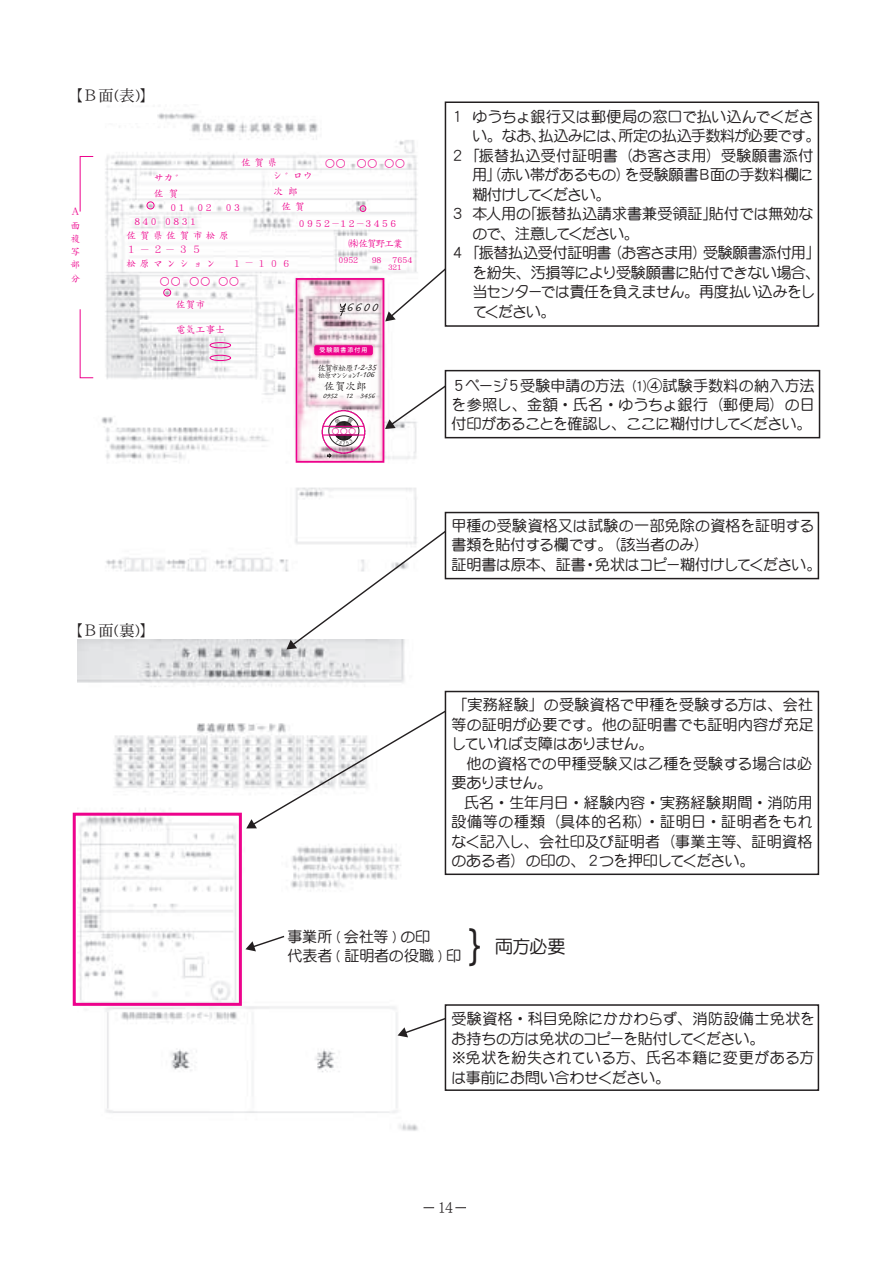
<style>
.page{position:relative;width:893px;height:1263px;background:#fff}
.page>*{position:absolute;margin:0;border:0;box-sizing:border-box;transform-origin:0 0}
.t1{font:42.15px "DFHS Gothic Std W3";color:#231f20}
.t2{font:18px "DF Maru Gothic Std W5";color:#231f20}
.t3{font:16.5px "DFHS Mincho Std W3";color:#231f20;scale:.85 1}
.t4{font:16.35px "Caflisch Script Pro";color:#231f20}
.t5{font:15.75px "DFHS Mincho Std W3";color:#231f20}
.t6{font:15px/19.5px "DF Maru Gothic Std W5";letter-spacing:-.015em;color:#231f20}
.t7{font:15px/19.5px "DF Maru Gothic Std W5";letter-spacing:.005em;color:#231f20}
.t8{font:11.7px "Caflisch Script Pro";color:#231f20}
.t9{font:10.65px "DF Kai Sho Std W5";color:#231f20}
.t10{font:9.9px/13.2px "DF Kai Sho Std W5";letter-spacing:.265em;color:#ed028c}
.t11{font:9.9px/14px "DF Kai Sho Std W5";letter-spacing:.345em;color:#ed028c}
.t12{font:9.45px "Caflisch Script Pro";letter-spacing:.015em;color:#231f20}
.t13{font:9.15px "DF Kai Sho Std W5";color:#ed028c}
.t14{font:8.4px "DF Kai Sho Std W5";letter-spacing:-.005em;color:#ed028c}
.t15{font:8.25px "DF Kai Sho Std W5";letter-spacing:-.165em;color:#231f20}
.t16{font:7.8px "DF Kai Sho Std W5";color:#ed028c}
.t17{font:7.5px "DF Kai Sho Std W5";letter-spacing:-.265em;color:#231f20}
.t18{font:7.5px "DFHS Gothic Std W5";color:#ed028c}
.t19{font:500 5.85px "Koz Go Pro";letter-spacing:.185em;color:#fff}
.s1{font-family:"Caflisch Script Pro";font-size:10.8px}
</style>
<div class="page">
<img style="left:93px;top:106px;width:324px;height:466px">
<img style="left:77px;top:640px;width:341px;height:491px">
<div style="left:210px;top:342px;width:21px;height:6px;border:1px solid #ed028c;border-radius:50%"></div>
<div style="left:210px;top:355px;width:21px;height:6px;border:1px solid #ed028c;border-radius:50%"></div>
<svg style="left:79px;top:156px;width:15px;height:56px"></svg>
<svg style="left:79px;top:309px;width:15px;height:69px"></svg>
<div style="left:147px;top:202px;width:7px;height:7px;border:1px solid #ed028c;border-radius:50%"></div>
<svg style="left:360px;top:206px;width:6px;height:6px"></svg>
<div style="left:164px;top:289px;width:7px;height:7px;border:1px solid #ed028c;border-radius:50%"></div>
<svg style="left:385px;top:219px;width:60px;height:102px"></svg>
<svg style="left:385px;top:374px;width:60px;height:55px"></svg>
<div style="left:94px;top:108px;width:62px;height:14px;background:#fff"></div>
<div style="left:86px;top:274px;width:10px;height:13px;background:#fff"></div>
<div style="left:86px;top:403px;width:10px;height:14px;background:#fff"></div>
<img style="left:299px;top:281px;width:82px;height:179px">
<svg style="left:318px;top:410px;width:49px;height:36px"></svg>
<svg style="left:327px;top:454px;width:4px;height:4px"></svg>
<div style="left:329px;top:416px;width:30px;height:30px;border:1px solid #231f20;border-radius:50%"></div>
<div style="left:322px;top:410px;width:43px;height:43px;border:1px dashed #231f20;border-radius:50%"></div>
<div style="left:314px;top:345px;width:59px;height:10px;background:#ed028c;border-radius:2px"></div>
<svg style="left:340px;top:298px;width:9px;height:18px"></svg>
<div style="left:296px;top:278px;width:88px;height:185px;border:2px solid #ed028c"></div>
<div style="left:322px;top:410px;width:43px;height:44px;border:1px solid #ed028c;border-radius:50%"></div>
<hr style="left:323px;top:426px;width:41px;height:1px;background:#ed028c">
<hr style="left:323px;top:434px;width:41px;height:2px;background:#ed028c">
<svg style="left:286px;top:519px;width:175px;height:130px"></svg>
<svg style="left:246px;top:701px;width:199px;height:127px"></svg>
<svg style="left:398px;top:1012px;width:47px;height:25px"></svg>
<svg style="left:245px;top:935px;width:41px;height:16px"></svg>
<div style="left:416px;top:581px;width:11px;height:10px;background:#fff"></div>
<div style="left:73px;top:813px;width:169px;height:193px;border:3px solid #ed028c"></div>
<div style="left:445px;top:101px;width:374px;height:226px;background:#fff;border:2px solid #231f20"></div>
<div style="left:445px;top:370px;width:375px;height:68px;background:#fff;border:2px solid #231f20"></div>
<div style="left:445px;top:512px;width:374px;height:67px;background:#fff;border:2px solid #231f20"></div>
<div style="left:445px;top:1004px;width:374px;height:87px;background:#fff;border:2px solid #231f20"></div>
<div style="left:445px;top:691px;width:374px;height:184px;background:#fff;border:2px solid #231f20"></div>
<svg style="left:329px;top:434px;width:29px;height:11px"></svg>
<svg style="left:329px;top:417px;width:29px;height:11px"></svg>
<p class="t5" style="left:67px;top:87px;width:91px">【Ｂ面(表)】</p>
<p class="t10" style="left:241px;top:156px;width:38px">佐賀県</p>
<p class="t10" style="left:154px;top:171px;width:33px">サカ゛</p>
<p class="t10" style="left:273px;top:169px;width:42px">シ゛ロウ</p>
<p class="t10" style="left:154px;top:186px;width:26px">佐賀</p>
<p class="t10" style="left:274px;top:185px;width:26px">次郎</p>
<p class="t10" style="left:325px;top:157px;width:81px">○○ ○○ ○○</p>
<p class="t10" style="left:71px;top:205px;width:11px">Ａ面複写部分</p>
<p class="t10" style="left:299px;top:198px;width:99px;line-height:16.8px;text-indent:-17px">佐賀<br>0952̶12̶3456</p>
<p class="t10" style="left:349px;top:237px;width:55px">㈱佐賀野工業</p>
<p class="t14" style="left:338px;top:255px;width:21px">0952</p>
<p class="t14" style="left:372px;top:255px;width:11px">98</p>
<p class="t14" style="left:393px;top:255px;width:21px">7654</p>
<p class="t16" style="left:388px;top:263px;width:15px">321</p>
<p class="t10" style="left:134px;top:200px;width:63px;line-height:14px;text-indent:36px">0 1<br>840 0831</p>
<p class="t10" style="left:197px;top:201px;width:16px">0 2</p>
<p class="t10" style="left:226px;top:201px;width:16px">0 3</p>
<p class="t11" style="left:127px;top:228px;width:104px">佐賀県佐賀市松原<br>１̶ ２̶ ３５<br>松原マンション</p>
<p class="t13" style="left:232px;top:259px;width:60px">１̶ １０６</p>
<p class="t10" style="left:160px;top:275px;width:22px">○○</p>
<p class="t10" style="left:176px;top:297px;width:31px">佐賀市</p>
<p class="t10" style="left:176px;top:323px;width:51px">電気工事士</p>
<p class="t10" style="left:190px;top:275px;width:51px">○○ ○○</p>
<p class="t4" style="left:346px;top:298px;width:33px">6600</p>
<p class="t19" style="left:319px;top:346px;width:50px">受験願書添付用</p>
<p class="t15" style="left:318px;top:363px;width:37px">佐賀市松原</p>
<p class="t9" style="left:324px;top:380px;width:44px">佐賀次郎</p>
<p class="t8" style="left:353px;top:361px;width:25px">1-2-35</p>
<p class="t17" style="left:318px;top:371px;width:58px">松原マンション<span class="s1">1-106</span></p>
<p class="t12" style="left:323px;top:391px;width:16px">0952</p>
<p class="t12" style="left:345px;top:391px;width:31px">12 3456</p>
<p class="t18" style="left:332px;top:427px;width:26px">○○○</p>
<p class="t5" style="left:67px;top:621px;width:91px">【Ｂ面(裏)】</p>
<p class="t6" style="left:450px;top:107px;width:17px">１</p>
<p class="t6" style="left:450px;top:146px;width:17px">２</p>
<p class="t6" style="left:450px;top:204px;width:17px">３</p>
<p class="t6" style="left:450px;top:243px;width:17px">４</p>
<p class="t6" style="left:472px;top:107px;width:350px">ゆうちょ銀行又は郵便局の窓口で払い込んでください。なお、払込みには、所定の払込手数料が必要です。｢振替払込受付証明書（お客さま用）受験願書添付用｣（赤い帯があるもの）を受験願書Ｂ面の手数料欄に糊付けしてください。<br>本人用の｢振替払込請求書兼受領証｣貼付では無効なので、注意してください。<br>｢振替払込受付証明書（お客さま用）受験願書添付用」を紛失、汚損等により受験願書に貼付できない場合、当センターでは責任を負えません。再度払い込みをしてください。</p>
<p class="t6" style="left:451px;top:375px;width:365px;text-align:justify">５ページ５受験申請の方法 (1)④試験手数料の納入方法を参照し、金額・氏名・ゆうちょ銀行（郵便局）の日付印があることを確認し、ここに糊付けしてください。</p>
<p class="t6" style="left:451px;top:516px;width:372px">甲種の受験資格又は試験の一部免除の資格を証明する書類を貼付する欄です。（該当者のみ）<br>証明書は原本、証書・免状はコピー糊付けしてください。</p>
<p class="t7" style="left:451px;top:695px;width:364px">「実務経験」の受験資格で甲種を受験する方は、会社等の証明が必要です。他の証明書でも証明内容が充足していれば支障はありません。<br>　他の資格での甲種受験又は乙種を受験する場合は必要ありません。</p>
<p class="t6" style="left:451px;top:792px;width:363px;text-align:justify;text-indent:13px">氏名・生年月日・経験内容・実務経験期間・消防用設備等の種類（具体的名称）・証明日・証明者をもれなく記入し、会社印及び証明者（事業主等、証明資格のある者）の印の、２つを押印してください。</p>
<p class="t6" style="left:287px;top:926px;width:175px">事業所 ( 会社等 ) の印<br>代表者 ( 証明者の役職 ) 印</p>
<h1 class="t1" style="left:467px;top:923px;width:17px">}</h1>
<p class="t2" style="left:495px;top:937px;width:72px">両方必要</p>
<p class="t6" style="left:451px;top:1009px;width:365px">受験資格・科目免除にかかわらず、消防設備士免状をお持ちの方は免状のコピーを貼付してください。<br>※免状を紛失されている方、氏名本籍に変更がある方は事前にお問い合わせください。</p>
<p class="t3" style="left:438px;top:1198px;width:19px">14</p>
</div>
